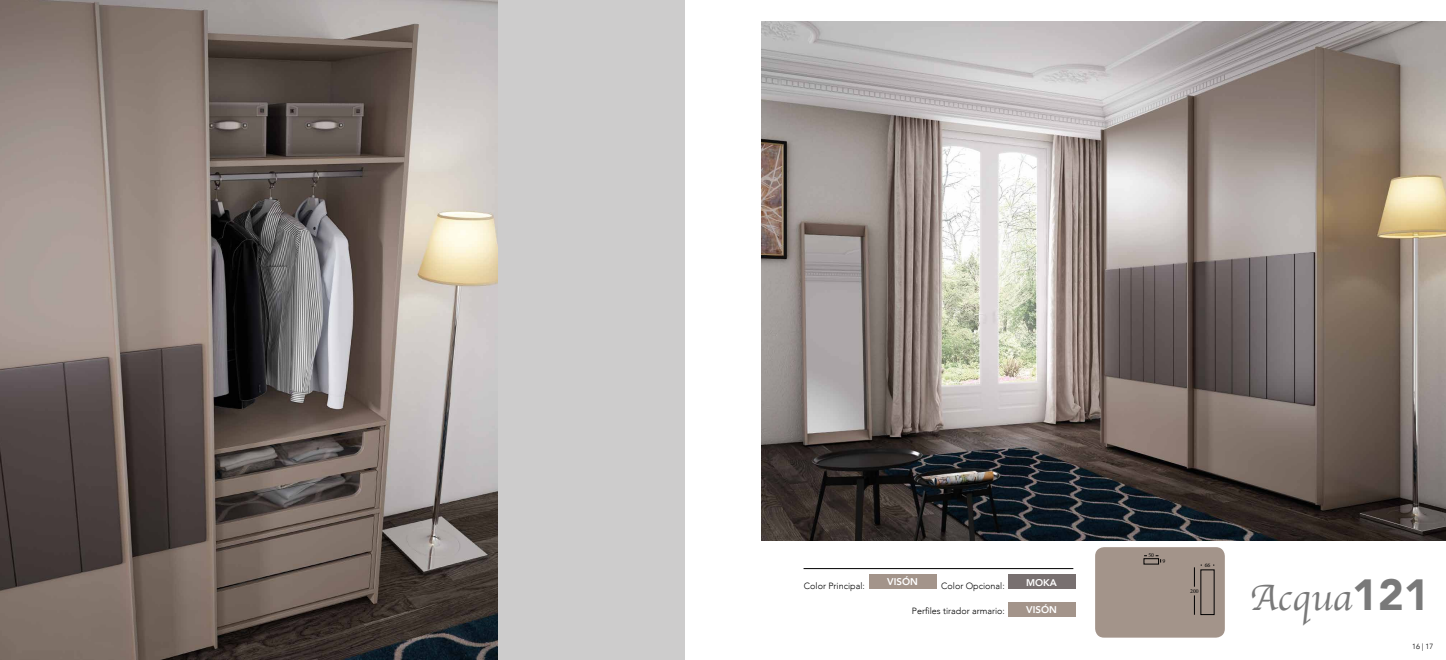
<style>
.page{position:relative;width:1446px;height:660px;background:#fff}
.page>*{position:absolute;margin:0;border:0;box-sizing:border-box;transform-origin:0 0}
.t1{font:38.55px "Apple Chancery";color:#797979}
.t2{font:800 9.75px "Avenir";color:#fff}
.t3{font:300 9px "Avenir";color:#000}
.t4{font:300 7.5px "Avenir";color:#000}
.t5{font:6px "Minion Pro";color:#000}
.s1{font-family:"Avenir";font-weight:900;font-size:43.5px}
</style>
<div class="page">
<div style="left:0;top:0;width:685px;height:659px;background:#cdcccc"></div>
<img style="left:0;top:0;width:497px;height:659px">
<img style="left:761px;top:21px;width:685px;height:519px">
<div style="left:1095px;top:546px;width:130px;height:91px;background:#a3948a;border-radius:9px"></div>
<svg style="left:1194px;top:595px;width:1px;height:19px"></svg>
<div style="left:1144px;top:558px;width:14px;height:5px;border:1px solid #000"></div>
<div style="left:1200px;top:569px;width:14px;height:45px;border:1px solid #000"></div>
<svg style="left:1194px;top:564px;width:8px;height:22px"></svg>
<svg style="left:1155px;top:555px;width:6px;height:7px"></svg>
<div style="left:869px;top:574px;width:67px;height:14px;background:#a3948a"></div>
<div style="left:1007px;top:602px;width:68px;height:14px;background:#a3948a"></div>
<div style="left:1007px;top:574px;width:68px;height:14px;background:#787070"></div>
<hr style="left:803px;top:568px;width:270px;height:1px;background:#000">
<p class="t3" style="left:804px;top:580px;width:63px">Color Principal:</p>
<p class="t2" style="left:887px;top:574px;width:32px">VISÓN</p>
<p class="t3" style="left:941px;top:580px;width:65px">Color Opcional:</p>
<p class="t2" style="left:1026px;top:574px;width:32px">MOKA</p>
<p class="t2" style="left:1026px;top:601px;width:32px">VISÓN</p>
<p class="t3" style="left:912px;top:605px;width:95px">Perfiles tirador armario:</p>
<p class="t5" style="left:1148px;top:551px;width:7px">50</p>
<p class="t5" style="left:1162px;top:556px;width:4px">9</p>
<p class="t5" style="left:1204px;top:560px;width:7px">66</p>
<p class="t5" style="left:1190px;top:586px;width:10px">200</p>
<h1 class="t1" style="left:1250px;top:566px;width:181px">Acqua<span class="s1">121</span></h1>
<p class="t4" style="left:1412px;top:641px;width:23px">16 | 17</p>
</div>
